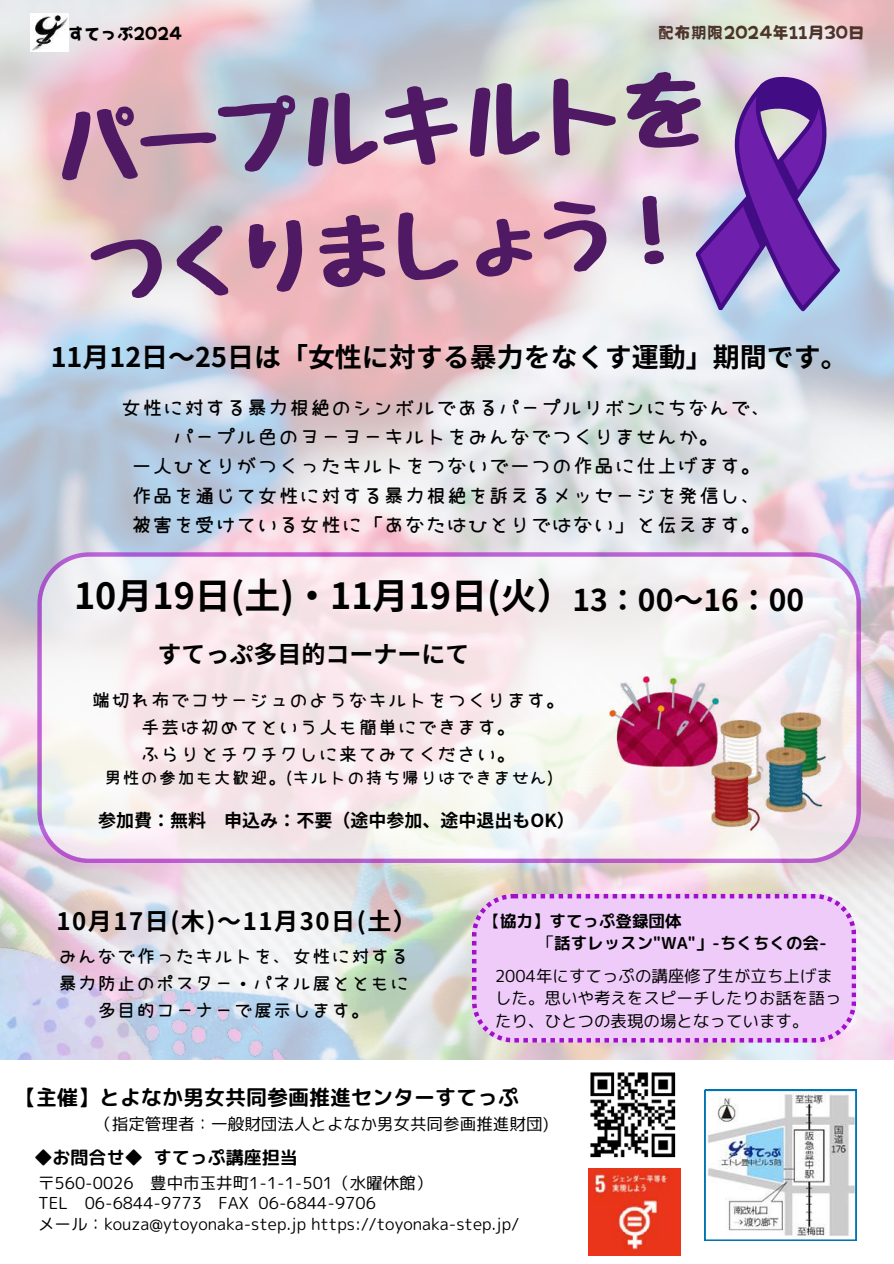
<style>
.page{position:relative;width:894px;height:1264px;background:#fff}
.page>*{position:absolute;margin:0;border:0;box-sizing:border-box;transform-origin:0 0}
.t1{font:81px "Jiyucho";color:#4f1964}
.t2{font:75px "Jiyucho";color:#4f1964}
.t3{font:700 36px "Noto Sans JP";color:#000}
.t4{font:700 30px "Noto Sans JP";color:#000}
.t5{font:700 27px "Noto Sans JP";color:#000}
.t6{font:700 24px "Noto Sans JP";letter-spacing:.065em;color:#000}
.t7{font:700 24px "Noto Sans JP";color:#000}
.t8{font:21px/29.2px "Chibisuke Font TTF";color:#000;text-align:center}
.t9{font:21px "rounded mplus 1 p bold";color:#000}
.t10{font:19.8px/27px "Chibisuke Font TTF";color:#000;text-align:center}
.t11{font:19.5px/27px "Chibisuke Font TTF";color:#000;text-align:center}
.t12{font:18.3px "Chibisuke Font TTF";color:#000}
.t13{font:700 18px "Noto Sans JP";color:#000}
.t14{font:18px "rounded mplus 1 p bold";color:#000}
.t15{font:16.5px/22.5px "rounded mplus 1 p regular";color:#000}
.t16{font:16.5px/22.5px "rounded mplus 1 p bold";color:#000}
.t17{font:16.5px "Otenba Gothic TTF";color:#4d342a}
.t18{font:16.5px "Otenba Gothic TTF";color:#000}
.s1{font-family:"rounded mplus 1 p regular"}
</style>
<div class="page">
<img style="left:0;top:0;width:893px;height:1018px">
<img style="left:856px;top:929px;width:37px;height:131px">
<img style="left:381px;top:1018px;width:485px;height:42px">
<img style="left:0;top:866px;width:381px;height:194px">
<svg style="left:37px;top:552px;width:823px;height:310px"></svg>
<img style="left:588px;top:1168px;width:92px;height:87px">
<svg style="left:704px;top:1089px;width:152px;height:151px"></svg>
<img style="left:590px;top:1072px;width:86px;height:86px">
<svg style="left:472px;top:894px;width:383px;height:148px;background:#eac4f5"></svg>
<svg style="left:685px;top:68px;width:187px;height:256px;background:#a994cb"></svg>
<img style="left:609px;top:676px;width:108px;height:90px">
<img style="left:711px;top:712px;width:114px;height:118px">
<img style="left:31px;top:14px;width:37px;height:37px">
<p class="t18" style="left:68px;top:23px;width:116px">すてっぷ2024</p>
<p class="t17" style="left:657px;top:22px;width:208px">配布期限2024年11月30日</p>
<h1 class="t1" style="left:55px;top:105px;width:649px;rotate:-3deg">パープルキルトを</h1>
<h2 class="t2" style="left:88px;top:232px;width:601px;rotate:-4deg">つくりましょう！</h2>
<h3 class="t5" style="left:51px;top:336px;width:798px">11月 12日～25日は「女性に対する暴力をなくす運動」期間です。</h3>
<p class="t8" style="left:121px;top:392px;width:652px">女性に対する暴力根絶のシンボルであるパープルリボンにちなんで、パープル色のヨーヨーキルトをみんなでつくりませんか。<br>一人ひとりがつくったキルトをつないで一つの作品に仕上げます。作品を通じて女性に対する暴力根絶を訴えるメッセージを発信し、被害を受けている女性に「あなたはひとりではない」と伝えます。</p>
<h3 class="t3" style="left:74px;top:567px;width:500px">10月 19日 (土)・11月 19日 (火）</h3>
<h3 class="t7" style="left:157px;top:635px;width:313px">すてっぷ多目的コーナーにて</h3>
<p class="t10" style="left:91px;top:685px;width:476px">端切れ布でコサージュのようなキルトをつくります。手芸は初めてという人も簡単にできます。<br>ふらりとチクチクしに来てみてください。</p>
<p class="t12" style="left:104px;top:766px;width:450px">男性の参加も大歓迎。(キルトの持ち帰りはできません)</p>
<p class="t13" style="left:98px;top:806px;width:478px">参加費：無料 申込み：不要（途中参加、途中退出もOK）</p>
<h3 class="t4" style="left:572px;top:576px;width:233px">13：00～16：00</h3>
<h3 class="t6" style="left:56px;top:902px;width:362px">10月 17日 (木)～11月 30日 (土）</h3>
<p class="t11" style="left:58px;top:942px;width:352px">みんなで作ったキルトを、女性に対する暴力防止のポスター・パネル展とともに多目的コーナーで展示します。</p>
<p class="t16" style="left:537px;top:909px;width:290px;text-indent:-54px"><span class="s1">【</span>協力】すてっぷ登録団体<br><span class="s1">「</span>話すレッスン"WA"」-ちくちくの会-</p>
<p class="t15" style="left:495px;top:964px;width:348px">2004年にすてっぷの講座修了生が立ち上げました。思いや考えをスピーチしたりお話を語ったり、ひとつの表現の場となっています。</p>
<p class="t9" style="left:15px;top:1082px;width:505px">【主催】とよなか男女共同参画推進センターすてっぷ</p>
<p class="t15" style="left:95px;top:1112px;width:455px">（指定管理者：一般財団法人とよなか男女共同参画推進財団)</p>
<p class="t14" style="left:35px;top:1144px;width:264px">◆お問合せ◆ すてっぷ講座担当</p>
<p class="t15" style="left:38px;top:1172px;width:482px;line-height:20.2px">〒560-0026 豊中市玉井町1-1-1-501（水曜休館）<br>TEL 06-6844-9773 FAX 06-6844-9706<br>メール：kouza@ytoyonaka-step.jp https://toyonaka-step.jp/</p>
</div>
